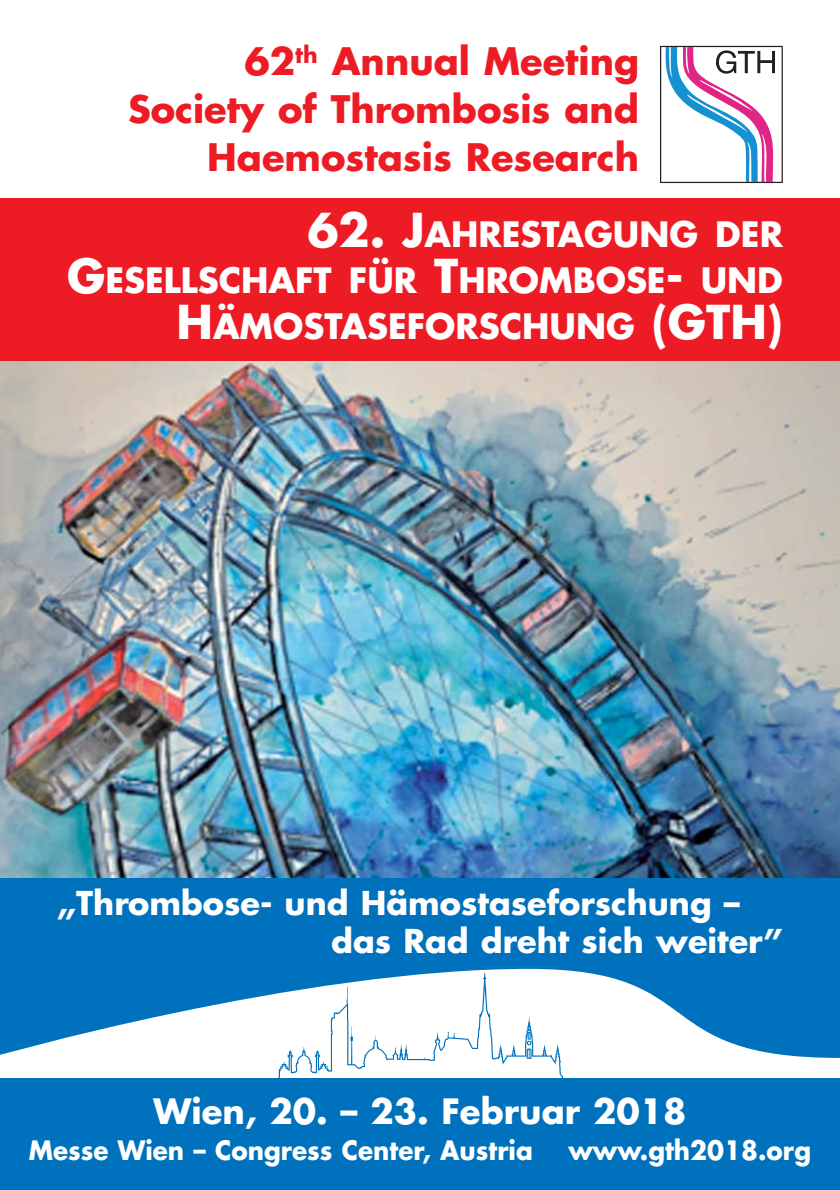
<style>
.page{position:relative;width:840px;height:1190px;background:#fff}
.page>*{position:absolute;margin:0;border:0;box-sizing:border-box;transform-origin:0 0}
.t1{font:700 37px/48px "Futura";color:#ed1c24;text-align:right}
.t2{font:700 34px/46px "Futura";color:#fff;text-align:right}
.t3{font:700 32px/38px "Futura";color:#fff}
.t4{font:700 26px "Futura";color:#fff;scale:.95 1}
.s1{font-size:45.4px}
</style>
<div class="page">
<svg style="left:0;top:877px;width:840px;height:181px;fill:#0071bc"></svg>
<div style="left:0;top:198px;width:840px;height:194px;background:#ed1c24"></div>
<svg style="left:660px;top:46px;width:123px;height:137px"></svg>
<svg style="left:278px;top:973px;width:285px;height:106px"></svg>
<div style="left:0;top:1079px;width:840px;height:111px;background:#0071bc"></div>
<img style="left:0;top:361px;width:840px;height:516px">
<p class="t1" style="left:128px;top:40px;width:513px">62<sup>th</sup> Annual Meeting<br>Society of Thrombosis and<br>Haemostasis Research</p>
<p class="t2" style="left:67px;top:215px;width:717px"><span class="s1">62. J</span>AHRESTAGUNG DER<br><span class="s1">G</span>ESELLSCHAFT FÜR <span class="s1">T</span>HROMBOSE<span class="s1">-</span> UND<br><span class="s1">H</span>ÄMOSTASEFORSCHUNG <span class="s1">(GTH)</span></p>
<p class="t3" style="left:331px;top:887px;width:453px;text-indent:-274px">„Thrombose- und Hämostaseforschung – das Rad dreht sich weiter”</p>
<p class="t2" style="left:154px;top:1091px;width:534px">Wien, 20. – 23. Februar 2018</p>
<p class="t4" style="left:29px;top:1138px;width:532px">Messe Wien – Congress Center, Austria</p>
<p class="t4" style="left:568px;top:1138px;width:257px">www.gth2018.org</p>
</div>
